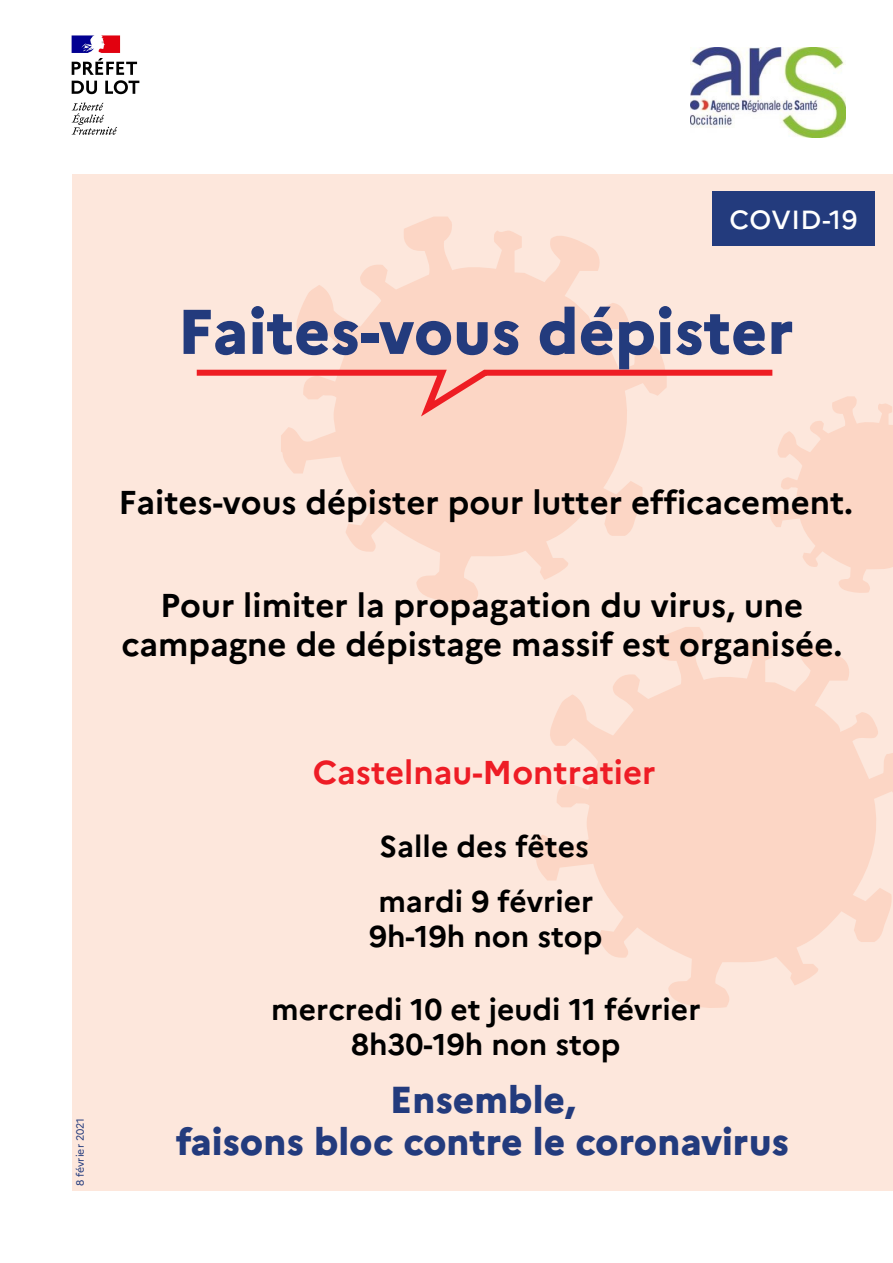
<style>
.page{position:relative;width:893px;height:1263px;background:#fff}
.page>*{position:absolute;margin:0;border:0;box-sizing:border-box;transform-origin:0 0}
.t1{font:800 63px "Marianne";color:#233b7d}
.t2{font:800 37.5px/42px "Marianne";color:#233b7d;text-align:center}
.t3{font:700 33px/39.6px "Marianne";color:#000;text-align:center}
.t4{font:700 33px "Marianne";color:#ee1c25}
.t5{font:700 30px/55.2px "Marianne";color:#000}
.t6{font:500 26.25px "Marianne";letter-spacing:.02em;color:#fff}
.t7{font:10.5px "Marianne";color:#233b7d}
</style>
<div class="page">
<div style="left:72px;top:174px;width:821px;height:1017px;background:#fde7dc"></div>
<svg style="left:296px;top:217px;width:369px;height:386px"></svg>
<svg style="left:535px;top:627px;width:358px;height:381px;fill:#fcd6c5"></svg>
<div style="left:712px;top:192px;width:163px;height:54px;background:#233b7d"></div>
<svg style="left:196px;top:367px;width:697px;height:226px"></svg>
<img style="left:71px;top:35px;width:69px;height:100px">
<img style="left:690px;top:47px;width:155px;height:90px">
<p class="t6" style="left:729px;top:203px;width:130px">COVID-19</p>
<p class="t1" style="left:177px;top:293px;width:617px">Faites-vous dépister</p>
<p class="t7" style="left:74px;top:1186px;width:70px;rotate:-90deg">8 février 2021</p>
<p class="t3" style="left:119px;top:482px;width:736px">Faites-vous dépister pour lutter efficacement.</p>
<p class="t3" style="left:121px;top:585px;width:722px">Pour limiter la propagation du virus, une campagne de dépistage massif est organisée.</p>
<p class="t4" style="left:313px;top:752px;width:344px">Castelnau-Montratier</p>
<p class="t5" style="left:378px;top:819px;width:216px">Salle des fêtes mardi 9 février</p>
<p class="t5" style="left:369px;top:909px;width:235px">9h-19h non stop</p>
<p class="t5" style="left:271px;top:992px;width:431px;line-height:34.7px;text-align:center">mercredi 10 et jeudi 11 février<br>8h30-19h non stop</p>
<p class="t2" style="left:176px;top:1078px;width:614px">Ensemble,<br>faisons bloc contre le coronavirus</p>
</div>
